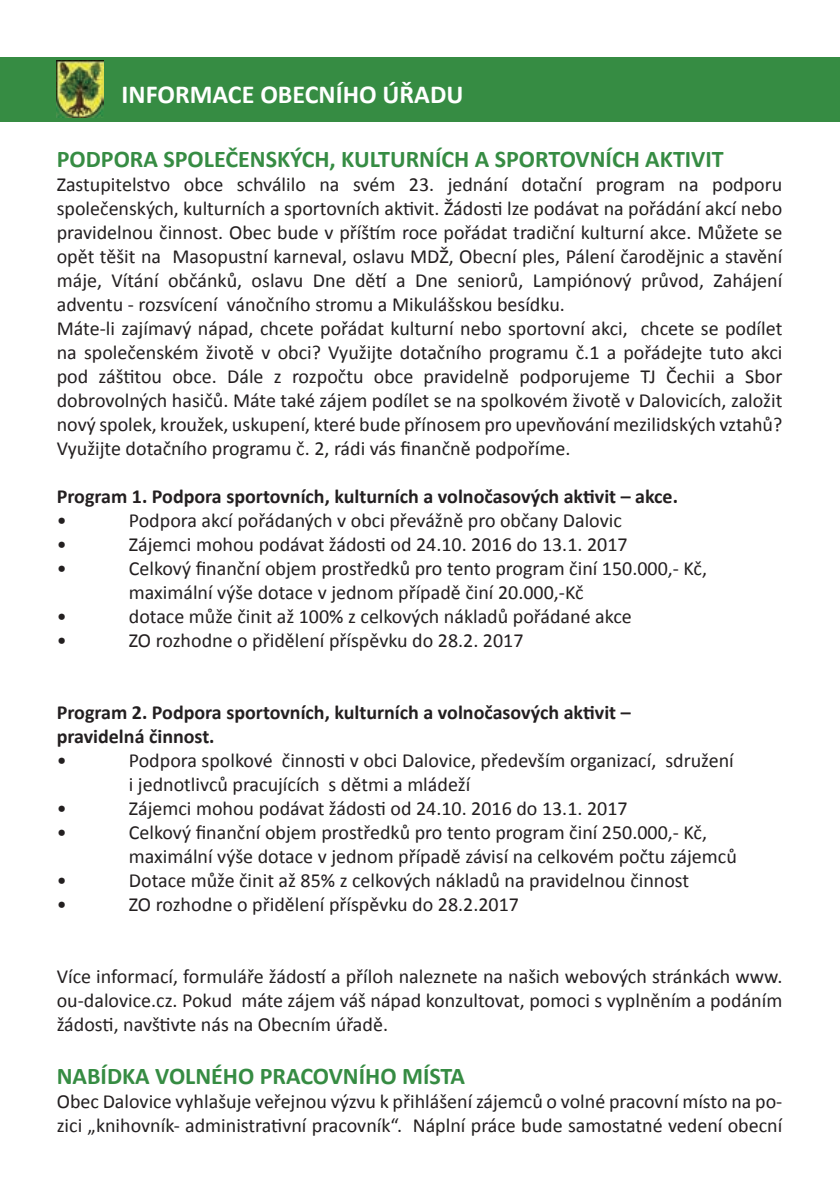
<style>
.page{position:relative;width:840px;height:1191px;background:#fff}
.page>*{position:absolute;margin:0;border:0;box-sizing:border-box;transform-origin:0 0}
.t1{font:700 26px "Calibri";color:#fff}
.t2{font:700 24px "Calibri";color:#368c43}
.t3{font:20px/24px "Calibri";color:#231f20}
.t4{font:700 20px/24px "Calibri";color:#231f20}
</style>
<div class="page">
<div style="left:0;top:57px;width:839px;height:64px;background:#368c43"></div>
<img style="left:57px;top:61px;width:46px;height:57px">
<h1 class="t1" style="left:122px;top:78px;width:343px">INFORMACE OBECNÍHO ÚŘADU</h1>
<p class="t2" style="left:57px;top:144px;width:668px">PODPORA SPOLEČENSKÝCH, KULTURNÍCH A SPORTOVNÍCH AKTIVIT</p>
<p class="t3" style="left:57px;top:172px;width:726px">Zastupitelstvo obce schválilo na svém 23. jednání dotační program na podporu společenských, kulturních a sportovních aktivit. Žádosti lze podávat na pořádání akcí nebo pravidelnou činnost. Obec bude v příštím roce pořádat tradiční kulturní akce. Můžete se opět těšit na Masopustní karneval, oslavu MDŽ, Obecní ples, Pálení čarodějnic a stavění máje, Vítání občánků, oslavu Dne dětí a Dne seniorů, Lampiónový průvod, Zahájení adventu - rozsvícení vánočního stromu a Mikulášskou besídku.<br>Máte-li zajímavý nápad, chcete pořádat kulturní nebo sportovní akci, chcete se podílet na společenském životě v obci? Využijte dotačního programu č.1 a pořádejte tuto akci pod záštitou obce. Dále z rozpočtu obce pravidelně podporujeme TJ Čechii a Sbor dobrovolných hasičů. Máte také zájem podílet se na spolkovém životě v Dalovicích, založit nový spolek, kroužek, uskupení, které bude přínosem pro upevňování mezilidských vztahů?<br>Využijte dotačního programu č. 2, rádi vás finančně podpoříme.</p>
<p class="t4" style="left:57px;top:484px;width:622px">Program 1. Podpora sportovních, kulturních a volnočasových aktivit – akce.</p>
<p class="t3" style="left:57px;top:508px;width:11px">•</p>
<p class="t3" style="left:129px;top:508px;width:494px">Podpora akcí pořádaných v obci převážně pro občany Dalovic</p>
<p class="t3" style="left:57px;top:532px;width:11px">•</p>
<p class="t3" style="left:129px;top:532px;width:500px">Zájemci mohou podávat žádosti od 24.10. 2016 do 13.1. 2017</p>
<p class="t3" style="left:57px;top:556px;width:11px">•</p>
<p class="t3" style="left:129px;top:556px;width:579px">Celkový finanční objem prostředků pro tento program činí 150.000,- Kč, maximální výše dotace v jednom případě činí 20.000,-Kč</p>
<p class="t3" style="left:57px;top:604px;width:11px">•</p>
<p class="t3" style="left:129px;top:604px;width:504px">dotace může činit až 100% z celkových nákladů pořádané akce</p>
<p class="t3" style="left:57px;top:628px;width:11px">•</p>
<p class="t3" style="left:129px;top:628px;width:396px">ZO rozhodne o přidělení příspěvku do 28.2. 2017</p>
<p class="t4" style="left:57px;top:700px;width:575px">Program 2. Podpora sportovních, kulturních a volnočasových aktivit – pravidelná činnost.</p>
<p class="t3" style="left:57px;top:748px;width:11px">•</p>
<p class="t3" style="left:129px;top:748px;width:606px">Podpora spolkové činnosti v obci Dalovice, především organizací, sdružení i jednotlivců pracujících s dětmi a mládeží</p>
<p class="t3" style="left:57px;top:796px;width:11px">•</p>
<p class="t3" style="left:129px;top:796px;width:500px">Zájemci mohou podávat žádosti od 24.10. 2016 do 13.1. 2017</p>
<p class="t3" style="left:57px;top:820px;width:11px">•</p>
<p class="t3" style="left:129px;top:820px;width:609px">Celkový finanční objem prostředků pro tento program činí 250.000,- Kč, maximální výše dotace v jednom případě závisí na celkovém počtu zájemců</p>
<p class="t3" style="left:57px;top:868px;width:11px">•</p>
<p class="t3" style="left:129px;top:868px;width:561px">Dotace může činit až 85% z celkových nákladů na pravidelnou činnost</p>
<p class="t3" style="left:57px;top:892px;width:11px">•</p>
<p class="t3" style="left:129px;top:892px;width:391px">ZO rozhodne o přidělení příspěvku do 28.2.2017</p>
<p class="t3" style="left:57px;top:964px;width:726px;text-align:justify">Více informací, formuláře žádostí a příloh naleznete na našich webových stránkách www. ou-dalovice.cz. Pokud máte zájem váš nápad konzultovat, pomoci s vyplněním a podáním žádosti, navštivte nás na Obecním úřadě.</p>
<p class="t2" style="left:57px;top:1060px;width:409px">NABÍDKA VOLNÉHO PRACOVNÍHO MÍSTA</p>
<p class="t3" style="left:57px;top:1089px;width:726px">Obec Dalovice vyhlašuje veřejnou výzvu k přihlášení zájemců o volné pracovní místo na po&shy;zici „knihovník- administrativní pracovník“. Náplní práce bude samostatné vedení obecní</p>
</div>
